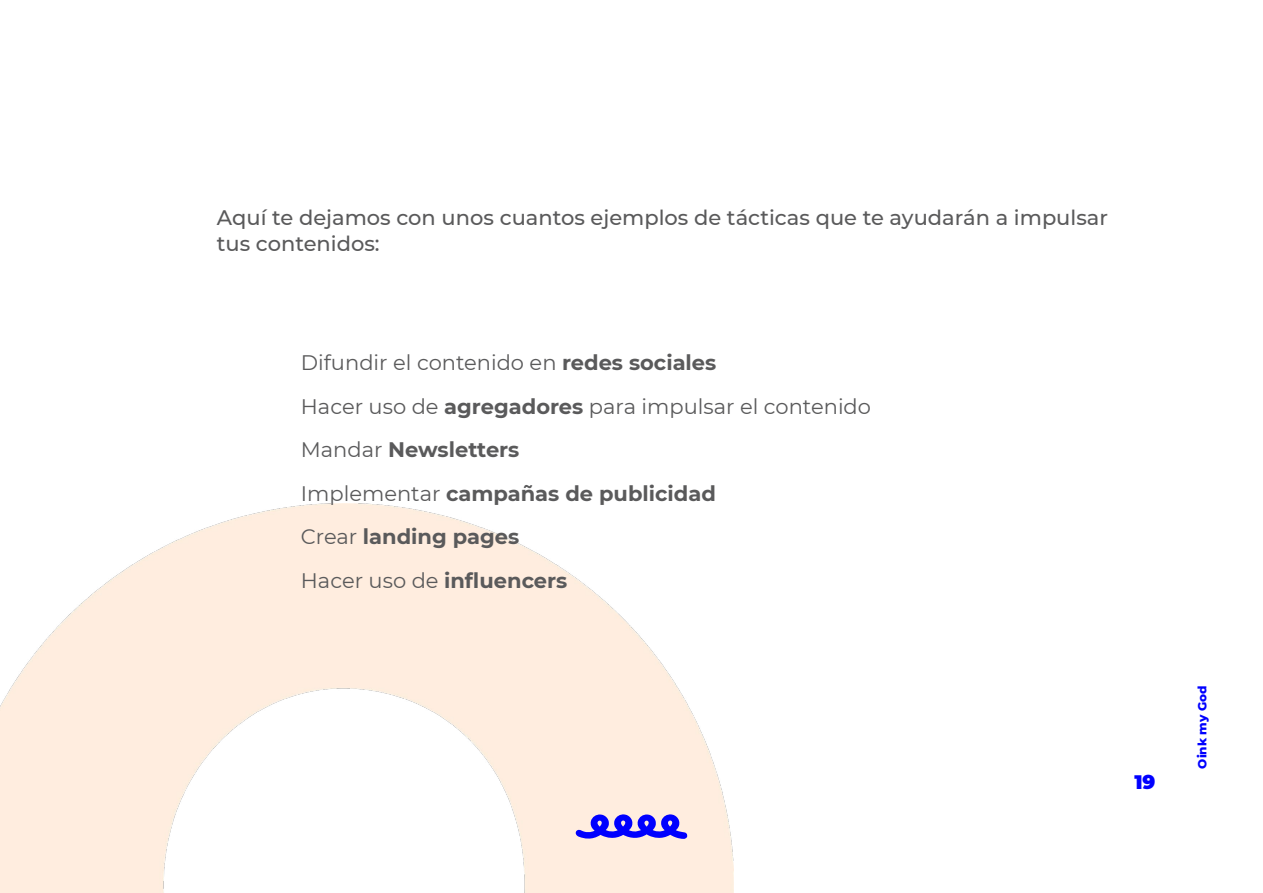
<style>
.page{position:relative;width:1263px;height:893px;background:#fff}
.page>*{position:absolute;margin:0;border:0;box-sizing:border-box;transform-origin:0 0}
.t1{font:21px/43.5px "Montserrat";color:#5a5a5b}
.t2{font:500 21px/25.2px "Montserrat";color:#5a5a5b}
.t3{font:900 19.5px "Montserrat";color:#00f}
.t4{font:800 12px "Montserrat";color:#00f}
.s1{font-weight:700}
</style>
<div class="page">
<svg style="left:575px;top:814px;width:112px;height:27px;background:#7a71ef"></svg>
<p class="t2" style="left:217px;top:204px;width:893px">Aquí te dejamos con unos cuantos ejemplos de tácticas que te ayudarán a impulsar tus contenidos:</p>
<p class="t1" style="left:301px;top:340px;width:572px">Difundir el contenido en <span class="s1">redes sociales<br></span>Hacer uso de <span class="s1">agregadores</span> para impulsar el contenido<br>Mandar <span class="s1">Newsletters<br></span>Implementar <span class="s1">campañas de publicidad<br></span>Crear <span class="s1">landing pages<br></span>Hacer uso de <span class="s1">influencers</span></p>
<p class="t3" style="left:1134px;top:767px;width:23px">19</p>
<p class="t4" style="left:1193px;top:769px;width:84px;rotate:-90deg">Oink my God</p>
</div>
